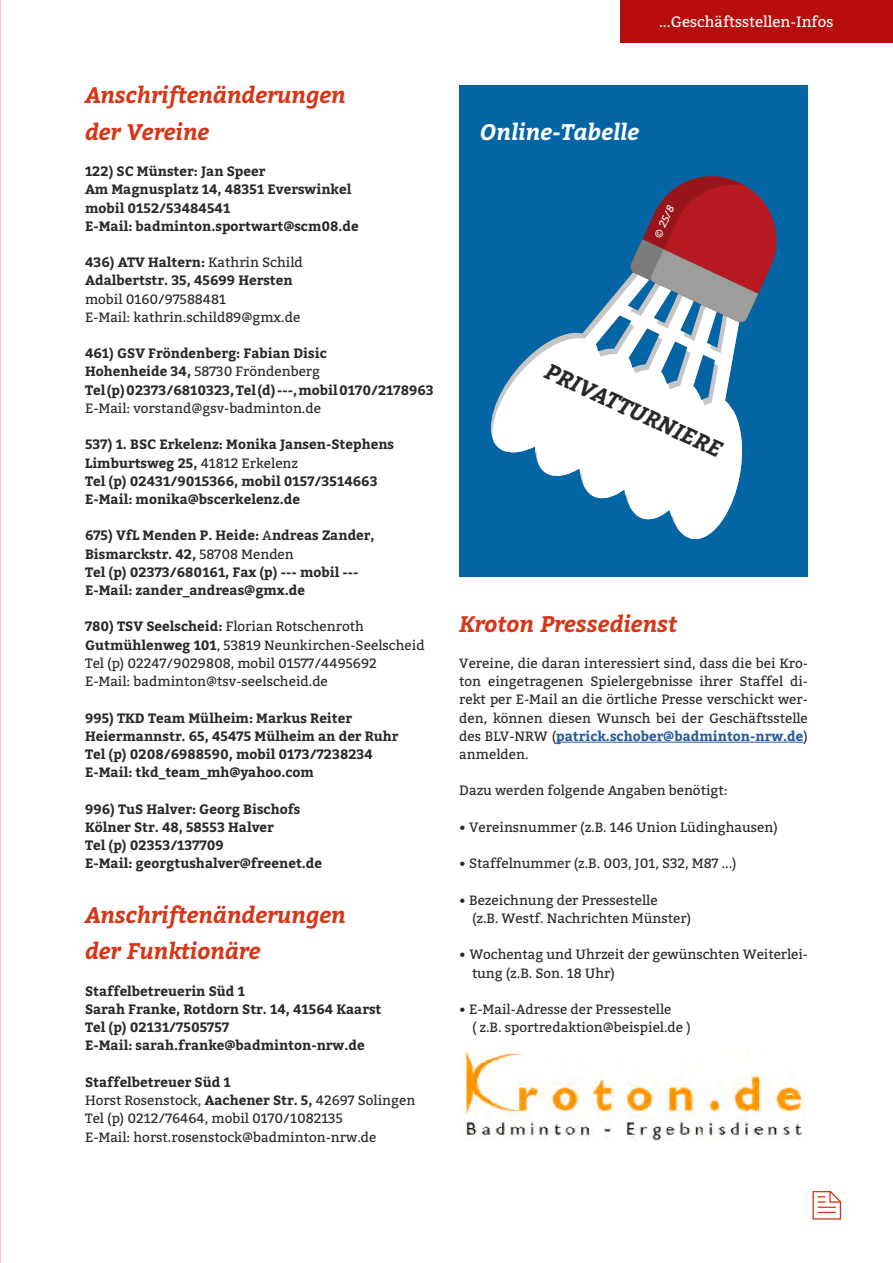
<style>
.page{position:relative;width:893px;height:1263px;background:#fff}
.page>*{position:absolute;margin:0;border:0;box-sizing:border-box;transform-origin:0 0}
.t1{font:italic 700 22.5px/36.5px "Bitter";color:#d63517}
.t2{font:italic 700 22.5px "Bitter";color:#282827}
.t3{font:italic 700 22.5px "Bitter";color:#fff}
.t4{font:15px "Bitter";color:#fff}
.t5{font:13.5px/18.1px "Bitter";color:#282827}
.t6{font:700 13.5px/18.1px "Bitter";color:#282827}
.t7{font:italic 10.5px "Bitter";color:#fff}
.s1{font-weight:400}
.s2{font-weight:700}
.s3{font-weight:700;color:#275b9b}
</style>
<div class="page">
<img style="left:0;top:0;width:1px;height:1263px">
<div style="left:459px;top:85px;width:349px;height:492px;background:#0365a4"></div>
<svg style="left:491px;top:277px;width:251px;height:262px;fill:#fff"></svg>
<svg style="left:629px;top:176px;width:148px;height:147px"></svg>
<hr style="left:556px;top:742px;width:247px;height:1px;background:#275b9b">
<img style="left:461px;top:1051px;width:345px;height:90px">
<div style="left:621px;top:0;width:272px;height:43px;background:#b70e0c"></div>
<h1 class="t1" style="left:85px;top:78px;width:262px">Anschriftenänderungen der Vereine</h1>
<p class="t6" style="left:85px;top:163px;width:275px">122) SC Münster: Jan Speer<br>Am Magnusplatz 14, 48351 Everswinkel mobil 0152/53484541<br>E-Mail: badminton.sportwart@scm08.de</p>
<p class="t6" style="left:85px;top:254px;width:219px">436) ATV Haltern: <span class="s1">Kathrin Schild<br></span>Adalbertstr. 35, 45699 Hersten</p>
<p class="t5" style="left:85px;top:290px;width:217px">mobil 0160/97588481<br>E-Mail: kathrin.schild89@gmx.de</p>
<p class="t6" style="left:85px;top:345px;width:350px">461) GSV Fröndenberg: Fabian Disic<br>Hohenheide 34, <span class="s1">58730 Fröndenberg<br></span>Tel (p) 02373/6810323, Tel (d) ---, mobil 0170/2178963</p>
<p class="t5" style="left:85px;top:399px;width:238px">E-Mail: vorstand@gsv-badminton.de</p>
<p class="t6" style="left:85px;top:436px;width:311px">537) 1. BSC Erkelenz: Monika Jansen-Stephens Limburtsweg 25, <span class="s1">41812 Erkelenz<br></span>Tel (p) 02431/9015366, mobil 0157/3514663<br>E-Mail: monika@bscerkelenz.de</p>
<p class="t6" style="left:85px;top:527px;width:291px">675) VfL Menden P. Heide: <span class="s1">A</span>ndreas Zander, Bismarckstr. 42, <span class="s1">58708 Menden<br></span>Tel (p) 02373/680161, Fax (p) --- mobil --- E-Mail: zander_andreas@gmx.de</p>
<p class="t5" style="left:85px;top:618px;width:341px"><span class="s2">780) TSV Seelscheid:</span> Florian Rotschenroth <span class="s2">Gutmühlenweg 101</span>, 53819 Neunkirchen-Seelscheid Tel (p) 02247/9029808, mobil 01577/4495692<br>E-Mail: badminton@tsv-seelscheid.de</p>
<p class="t6" style="left:85px;top:709px;width:315px">995) TKD Team Mülheim: Markus Reiter Heiermannstr. 65, 45475 Mülheim an der Ruhr Tel (p) 0208/6988590, mobil 0173/7238234<br>E-Mail: tkd_team_mh@yahoo.com</p>
<p class="t6" style="left:85px;top:800px;width:239px">996) TuS Halver: Georg Bischofs<br>Kölner Str. 48, 58553 Halver<br>Tel (p) 02353/137709<br>E-Mail: georgtushalver@freenet.de</p>
<h1 class="t1" style="left:85px;top:897px;width:262px">Anschriftenänderungen der Funktionäre</h1>
<p class="t6" style="left:85px;top:982px;width:298px">Staffelbetreuerin Süd 1<br>Sarah Franke, Rotdorn Str. 14, 41564 Kaarst Tel (p) 02131/7505757<br>E-Mail: sarah.franke@badminton-nrw.de</p>
<p class="t5" style="left:85px;top:1073px;width:332px"><span class="s2">Staffelbetreuer Süd 1<br></span>Horst Rosenstock, <span class="s2">Aachener Str. 5,</span> 42697 Solingen Tel (p) 0212/76464, mobil 0170/1082135<br>E-Mail: horst.rosenstock@badminton-nrw.de</p>
<p class="t4" style="left:659px;top:12px;width:210px">...Geschäftsstellen-Infos <span class="s2">23</span></p>
<p class="t4" style="left:640px;top:12px;width:195px">Hier steht der Rubrikname</p>
<h1 class="t3" style="left:480px;top:117px;width:161px">Online-Tabelle</h1>
<p class="t7" style="left:651px;top:234px;width:36px;rotate:-66deg">© 25/8</p>
<h1 class="t2" style="left:553px;top:356px;width:194px;rotate:25deg">PRIVATTURNIERE</h1>
<h1 class="t1" style="left:459px;top:606px;width:219px">Kroton Pressedienst</h1>
<p class="t5" style="left:459px;top:654px;width:350px;text-align:justify">Vereine, die daran interessiert sind, dass die bei Kro&shy;ton eingetragenen Spielergebnisse ihrer Staffel di&shy;rekt per E-Mail an die örtliche Presse verschickt wer&shy;den, können diesen Wunsch bei der Geschäftsstelle des BLV-NRW (<span class="s3">patrick.schober@badminton-nrw.de</span>) anmelden.</p>
<p class="t5" style="left:459px;top:782px;width:270px">Dazu werden folgende Angaben benötigt:</p>
<p class="t5" style="left:459px;top:818px;width:320px">• Vereinsnummer (z.B. 146 Union Lüdinghausen)</p>
<p class="t5" style="left:459px;top:854px;width:279px">• Staffelnummer (z.B. 003, J01, S32, M87 ...)</p>
<p class="t5" style="left:472px;top:891px;width:221px;text-indent:-13px">• Bezeichnung der Pressestelle<br>(z.B. Westf. Nachrichten Münster)</p>
<p class="t5" style="left:472px;top:946px;width:337px;text-indent:-13px">• Wochentag und Uhrzeit der gewünschten Weiterlei&shy;tung (z.B. Son. 18 Uhr)</p>
<p class="t5" style="left:472px;top:1000px;width:220px;text-indent:-13px">• E-Mail-Adresse der Pressestelle<br>( z.B. sportredaktion@beispiel.de )</p>
</div>
